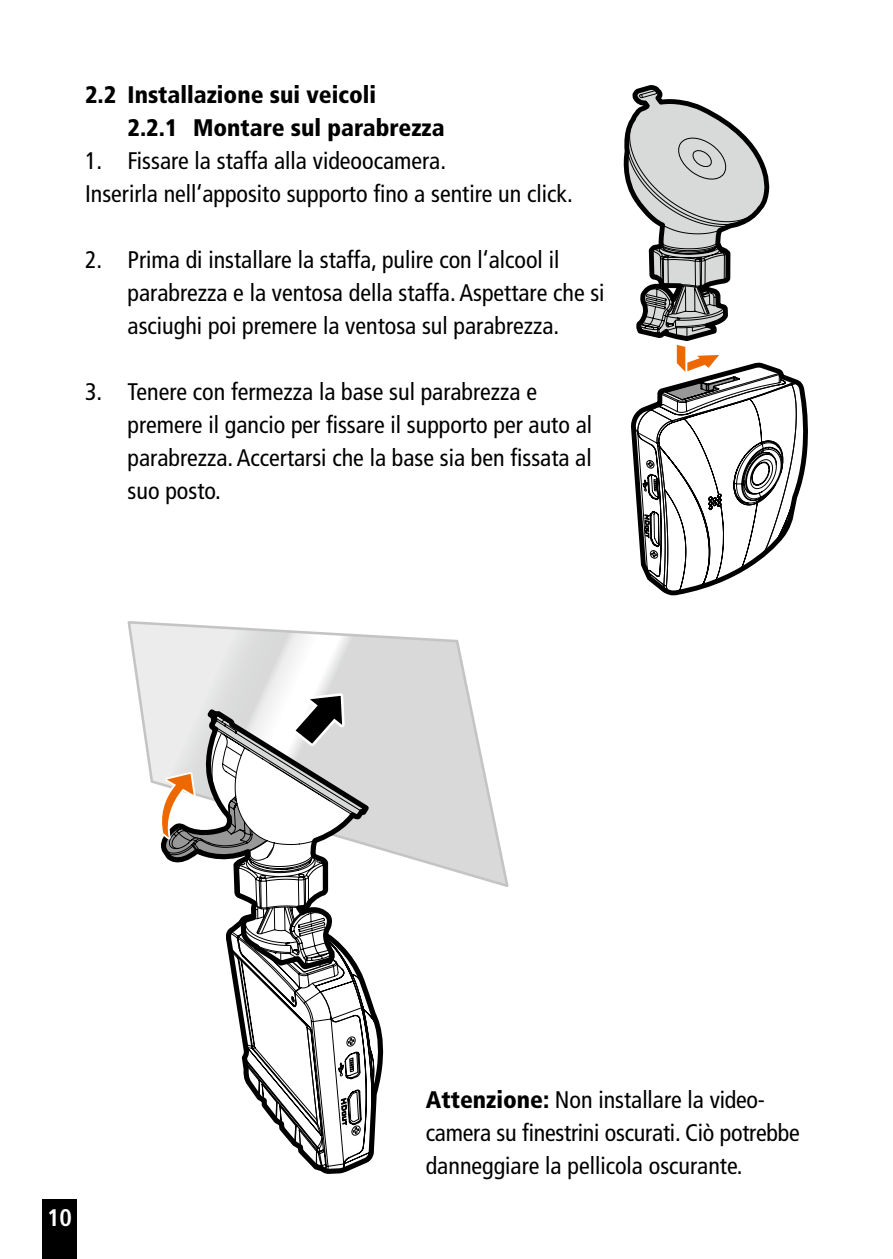
<style>
.page{position:relative;width:893px;height:1259px;background:#fff}
.page>*{position:absolute;margin:0;border:0;box-sizing:border-box;transform-origin:0 0}
.t1{font:condensed 24px/33px "Frutiger";color:#000}
.t2{font:900 condensed 24px/33px "Frutiger";color:#000}
.t3{font:700 condensed 24px "Frutiger";color:#fff}
.s1{font-weight:900}
</style>
<div class="page">
<div style="left:43px;top:1199px;width:34px;height:60px;background:#000"></div>
<svg style="left:772px;top:366px;width:36px;height:184px"></svg>
<svg style="left:623px;top:85px;width:149px;height:511px"></svg>
<svg style="left:127px;top:621px;width:382px;height:266px"></svg>
<svg style="left:157px;top:690px;width:224px;height:482px"></svg>
<p class="t2" style="left:128px;top:78px;width:319px;text-indent:-43px">2.2 Installazione sui veicoli<br>2.2.1 Montare sul parabrezza</p>
<p class="t1" style="left:85px;top:144px;width:489px">1. Fissare la staffa alla videoocamera.<br>Inserirla nell‘apposito supporto fino a sentire un click.</p>
<p class="t1" style="left:128px;top:243px;width:479px;text-indent:-43px">2. Prima di installare la staffa, pulire con l‘alcool il parabrezza e la ventosa della staffa. Aspettare che si asciughi poi premere la ventosa sul parabrezza.</p>
<p class="t1" style="left:128px;top:375px;width:466px;text-indent:-43px">3. Tenere con fermezza la base sul parabrezza e premere il gancio per fissare il supporto per auto al parabrezza. Accertarsi che la base sia ben fissata al suo posto.</p>
<p class="t3" style="left:47px;top:1203px;width:26px">10</p>
<p class="t1" style="left:426px;top:1083px;width:375px"><span class="s1">Attenzione:</span> Non installare la video&shy;camera su finestrini oscurati. Ciò potrebbe danneggiare la pellicola oscurante.</p>
</div>
